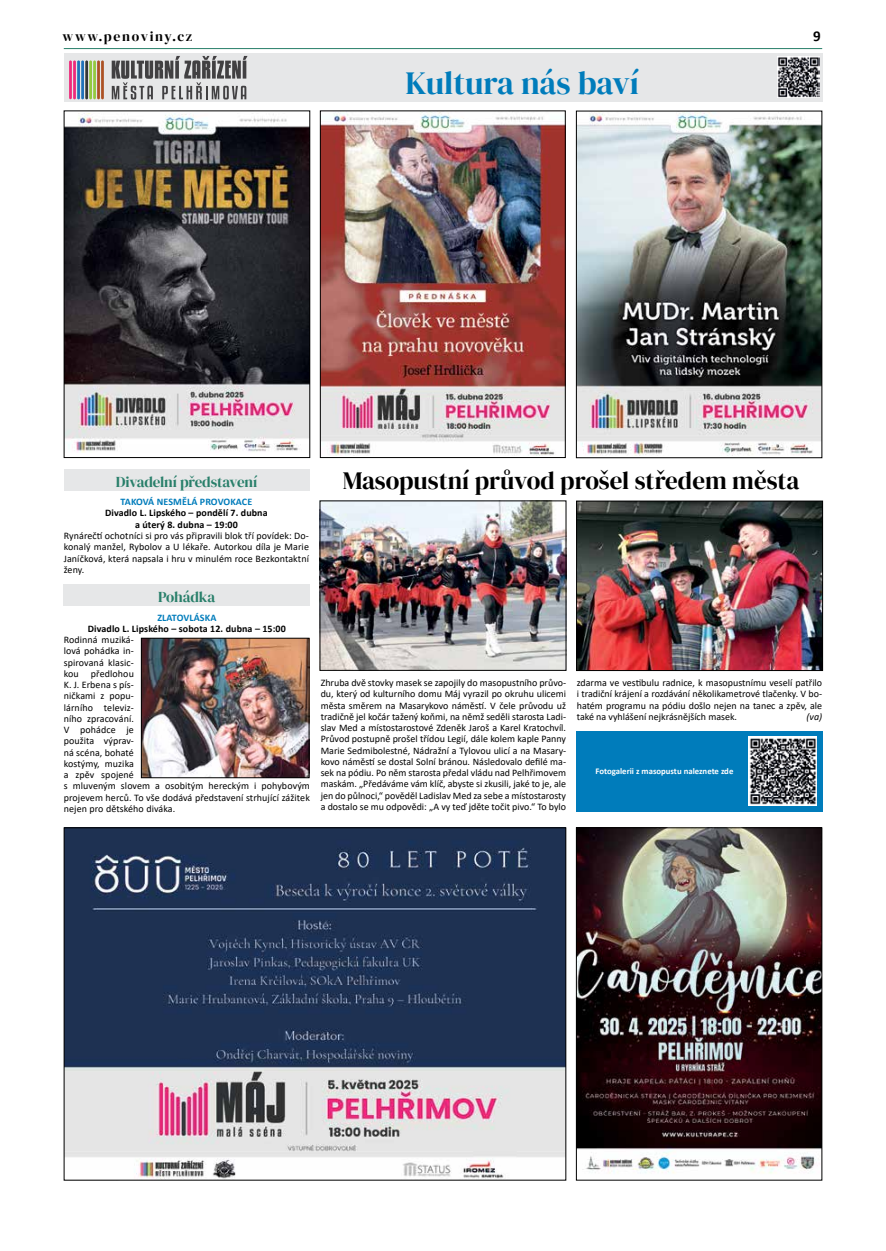
<style>
.page{position:relative;width:886px;height:1251px;background:#fff}
.page>*{position:absolute;margin:0;border:0;box-sizing:border-box;transform-origin:0 0}
.t1{font:32.5px "DM Serif Display";letter-spacing:-.005em;color:#007cbb}
.t2{font:25px "DM Serif Display";color:#000}
.t3{font:15px "DM Serif Display";letter-spacing:-.01em;color:#287f6a}
.t4{font:700 15px "Calibri";color:#000}
.t5{font:13.75px "DM Serif Display";letter-spacing:.12em;color:#000}
.t6{font:10px/11.2px "Calibri";letter-spacing:.01em;color:#000;text-align:justify}
.t7{font:700 10px/11.2px "Calibri";letter-spacing:.01em;color:#000;text-align:center}
.t8{font:700 10px "Calibri";letter-spacing:.01em;color:#007cbb}
.t9{font:italic 10px "Calibri";color:#000}
.t10{font:700 8.75px "Calibri";color:#fff}
</style>
<div class="page">
<hr style="left:64px;top:48px;width:758px;height:1px;background:#287f6a">
<div style="left:64px;top:53px;width:758px;height:49px;background:#e6e7e8"></div>
<hr style="left:85px;top:60px;width:3px;height:39px;background:#343738">
<hr style="left:101px;top:60px;width:3px;height:39px;background:#ac5225">
<hr style="left:69px;top:60px;width:3px;height:39px;background:#ee2a7b">
<hr style="left:97px;top:60px;width:3px;height:39px;background:#ac5225">
<hr style="left:73px;top:60px;width:3px;height:39px;background:#ee2a7b">
<hr style="left:93px;top:60px;width:3px;height:39px;background:#94c940;border-radius:2px">
<hr style="left:77px;top:60px;width:3px;height:39px;background:#2072b9">
<hr style="left:89px;top:60px;width:3px;height:39px;background:#94c940">
<hr style="left:81px;top:60px;width:3px;height:39px;background:#2072b9">
<svg style="left:112px;top:56px;width:136px;height:43px"></svg>
<div style="left:64px;top:585px;width:246px;height:21px;background:#e6e7e8"></div>
<img style="left:778px;top:56px;width:41px;height:42px">
<img style="left:143px;top:640px;width:164px;height:136px">
<div style="left:141px;top:638px;width:168px;height:140px;border:1px solid #000"></div>
<img style="left:322px;top:113px;width:242px;height:342px">
<div style="left:320px;top:111px;width:246px;height:347px;border:1px solid #000"></div>
<img style="left:66px;top:829px;width:498px;height:349px">
<img style="left:578px;top:113px;width:242px;height:342px">
<div style="left:576px;top:111px;width:246px;height:347px;border:1px solid #000"></div>
<div style="left:64px;top:469px;width:245px;height:22px;background:#e6e7e8"></div>
<img style="left:66px;top:113px;width:242px;height:339px">
<div style="left:64px;top:111px;width:246px;height:347px;border:1px solid #000"></div>
<img style="left:322px;top:502px;width:242px;height:167px">
<div style="left:320px;top:500px;width:246px;height:171px;border:1px solid #000"></div>
<div style="left:576px;top:731px;width:246px;height:80px;background:#007cbb"></div>
<img style="left:748px;top:736px;width:69px;height:69px">
<img style="left:578px;top:503px;width:243px;height:166px">
<div style="left:576px;top:501px;width:247px;height:170px;border:1px solid #000"></div>
<img style="left:578px;top:829px;width:242px;height:345px">
<div style="left:576px;top:827px;width:246px;height:353px;border:1px solid #000"></div>
<h3 class="t5" style="left:63px;top:28px;width:131px">www.penoviny.cz</h3>
<h3 class="t4" style="left:813px;top:25px;width:9px">9</h3>
<h1 class="t1" style="left:405px;top:65px;width:235px">Kultura nás baví</h1>
<h3 class="t3" style="left:116px;top:473px;width:143px">Divadelní představení</h3>
<h2 class="t2" style="left:343px;top:466px;width:458px">Masopustní průvod prošel středem města</h2>
<p class="t8" style="left:121px;top:495px;width:133px">TAKOVÁ NESMĚLÁ PROVOKACE</p>
<p class="t7" style="left:105px;top:507px;width:164px">Divadlo L. Lipského – pondělí 7. dubna a úterý 8. dubna – 19:00</p>
<p class="t6" style="left:64px;top:530px;width:247px">Rynárečtí ochotníci si pro vás připravili blok tří povídek: Do&shy;konalý manžel, Rybolov a U lékaře. Autorkou díla je Marie Janíčková, která napsala i hru v minulém roce Bezkontaktní ženy.</p>
<h3 class="t3" style="left:158px;top:588px;width:58px">Pohádka</h3>
<p class="t8" style="left:157px;top:610px;width:61px">ZLATOVLÁSKA</p>
<p class="t7" style="left:88px;top:623px;width:199px">Divadlo L. Lipského – sobota 12. dubna – 15:00</p>
<p class="t6" style="left:64px;top:634px;width:248px;text-align:left">Rodinná muziká-<br>lová pohádka in-<br>spirovaná klasic-<br>kou předlohou<br>K. J. Erbena s pís-<br>ničkami z popu-<br>lárního televiz-<br>ního zpracování.<br>V pohádce je<br>použita výprav-<br>ná scéna, bohaté<br>kostýmy, muzika<br>a zpěv spojené<br>s mluveným slovem a osobitým hereckým i pohybovým projevem herců. To vše dodává představení strhující zážitek nejen pro dětského diváka.</p>
<p class="t6" style="left:321px;top:677px;width:247px">Zhruba dvě stovky masek se zapojily do masopustního průvo&shy;du, který od kulturního domu Máj vyrazil po okruhu ulicemi města směrem na Masarykovo náměstí. V čele průvodu už tradičně jel kočár tažený koňmi, na němž seděli starosta Ladi&shy;slav Med a místostarostové Zdeněk Jaroš a Karel Kratochvíl.<br>Průvod postupně prošel třídou Legií, dále kolem kaple Panny Marie Sedmibolestné, Nádražní a Tylovou ulicí a na Masary&shy;kovo náměstí se dostal Solní bránou. Následovalo defilé ma&shy;sek na pódiu. Po něm starosta předal vládu nad Pelhřimovem maskám. „Předáváme vám klíč, abyste si zkusili, jaké to je, ale jen do půlnoci,“ pověděl Ladislav Med za sebe a místostarosty a dostalo se mu odpovědi: „A vy teď jděte točit pivo.“ To bylo</p>
<p class="t6" style="left:577px;top:677px;width:247px">zdarma ve vestibulu radnice, k masopustnímu veselí patřilo i tradiční krájení a rozdávání několikametrové tlačenky. V bo&shy;hatém programu na pódiu došlo nejen na tanec a zpěv, ale také na vyhlášení nejkrásnějších masek.</p>
<p class="t9" style="left:806px;top:710px;width:17px">(va)</p>
<p class="t10" style="left:595px;top:765px;width:139px">Fotogalerii z masopustu naleznete zde</p>
</div>
